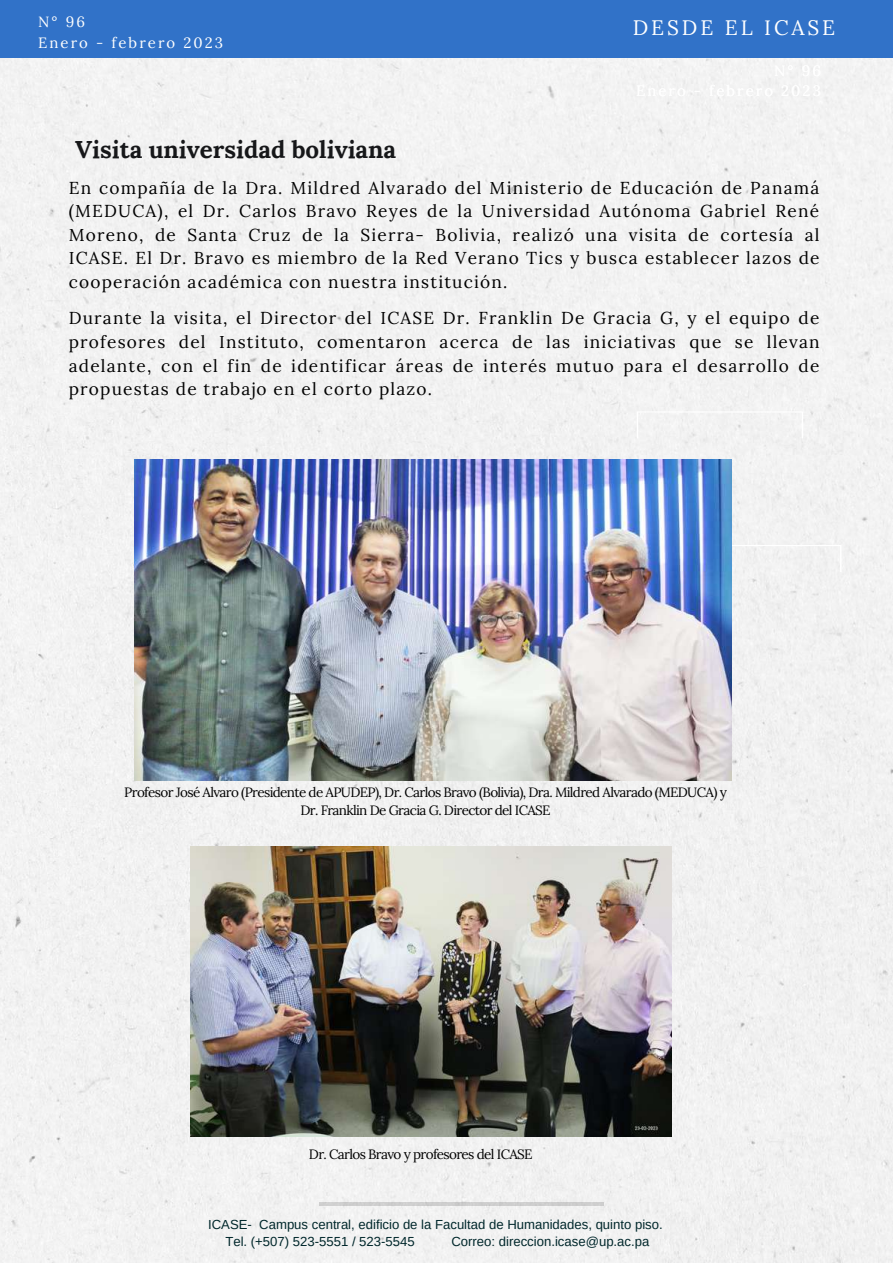
<style>
.page{position:relative;width:893px;height:1264px;background:#fff}
.page>*{position:absolute;margin:0;border:0;box-sizing:border-box;transform-origin:0 0}
.t1{font:700 24.15px "Lora";color:#161719}
.t2{font:20.85px "Lora";letter-spacing:.14em;color:#fff}
.t3{font:17.25px/23.5px "Lora";letter-spacing:.07em;color:#000;text-align:justify}
.t4{font:14.85px/20.2px "Lora";letter-spacing:.14em;color:#fff}
.t5{font:13.5px/18px "Lora";letter-spacing:-.05em;color:#000;text-align:center}
.t6{font:13.2px/17.5px "Arimo";color:#00272b}
</style>
<div class="page">
<div style="left:0;top:57px;width:892px;height:1205px;background:#f2f2f2"></div>
<div style="left:636px;top:411px;width:167px;height:27px;background:#f3f3f3"></div>
<div style="left:731px;top:545px;width:110px;height:27px;background:#f2f2f2"></div>
<hr style="left:319px;top:1202px;width:285px;height:3px;background:#000">
<div style="left:0;top:0;width:892px;height:57px;background:#3172c8"></div>
<img style="left:134px;top:460px;width:597px;height:320px">
<img style="left:190px;top:846px;width:481px;height:290px">
<p class="t4" style="left:38px;top:12px;width:186px">N° 96<br>Enero - febrero 2023</p>
<h1 class="t1" style="left:75px;top:134px;width:323px">Visita universidad boliviana</h1>
<p class="t2" style="left:632px;top:14px;width:204px">DESDE EL ICASE</p>
<p class="t3" style="left:69px;top:176px;width:752px">En compañía de la Dra. Mildred Alvarado del Ministerio de Educación de Panamá (MEDUCA), el Dr. Carlos Bravo Reyes de la Universidad Autónoma Gabriel René Moreno, de Santa Cruz de la Sierra- Bolivia, realizó una visita de cortesía al ICASE. El Dr. Bravo es miembro de la Red Verano Tics y busca establecer lazos de cooperación académica con nuestra institución.</p>
<p class="t3" style="left:69px;top:306px;width:752px">Durante la visita, el Director del ICASE Dr. Franklin De Gracia G, y el equipo de profesores del Instituto, comentaron acerca de las iniciativas que se llevan adelante, con el fin de identificar áreas de interés mutuo para el desarrollo de propuestas de trabajo en el corto plazo.</p>
<p class="t5" style="left:124px;top:782px;width:604px">Profesor José Alvaro (Presidente de APUDEP), Dr. Carlos Bravo (Bolivia), Dra. Mildred Alvarado (MEDUCA) y<br>Dr. Franklin De Gracia G. Director del ICASE</p>
<p class="t5" style="left:309px;top:1144px;width:225px">Dr. Carlos Bravo y profesores del ICASE</p>
<p class="t6" style="left:225px;top:1215px;width:439px;text-indent:-17px">ICASE- Campus central, edificio de la Facultad de Humanidades, quinto piso.<br>Tel. (+507) 523-5551 / 523-5545</p>
<p class="t6" style="left:451px;top:1232px;width:199px">Correo: direccion.icase@up.ac.pa</p>
</div>
